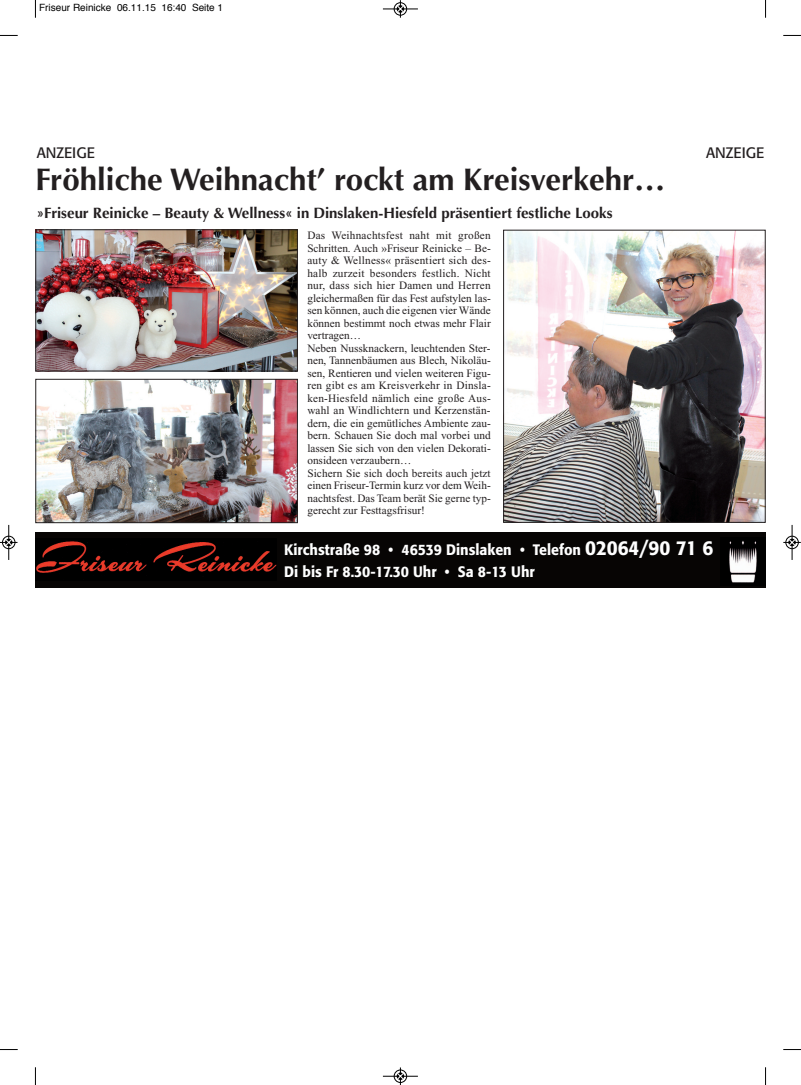
<style>
.page{position:relative;width:801px;height:1085px;background:#fff}
.page>*{position:absolute;margin:0;border:0;box-sizing:border-box;transform-origin:0 0}
.t1{font:700 31.25px "Optima";color:#231f20}
.t2{font:700 15px "Optima";color:#231f20}
.t3{font:500 15px/22.5px "Formata";color:#fff;scale:.94 1}
.t4{font:15px "Formata";color:#231f20}
.t5{font:11.25px/12.5px "Times New Roman";color:#231f20}
.t6{font:10px "Helvetica";color:#000}
.s1{font-size:20px}
</style>
<div class="page">
<img style="left:505px;top:232px;width:258px;height:288px">
<div style="left:503px;top:230px;width:262px;height:292px;border:1px solid #231f20"></div>
<img style="left:37px;top:231px;width:259px;height:138px">
<div style="left:35px;top:229px;width:263px;height:142px;border:1px solid #231f20"></div>
<img style="left:37px;top:381px;width:259px;height:140px">
<div style="left:35px;top:379px;width:263px;height:144px;border:1px solid #231f20"></div>
<div style="left:35px;top:532px;width:730px;height:56px;background:#070504"></div>
<img style="left:36px;top:541px;width:240px;height:32px">
<img style="left:729px;top:541px;width:28px;height:42px">
<svg style="left:35px;top:0;width:1px;height:18px"></svg>
<svg style="left:0;top:35px;width:18px;height:1px"></svg>
<svg style="left:765px;top:0;width:1px;height:18px"></svg>
<svg style="left:783px;top:35px;width:18px;height:1px"></svg>
<svg style="left:35px;top:1067px;width:1px;height:17px"></svg>
<svg style="left:0;top:1049px;width:18px;height:1px"></svg>
<svg style="left:765px;top:1067px;width:1px;height:17px"></svg>
<svg style="left:783px;top:1049px;width:18px;height:1px"></svg>
<div style="left:394px;top:2px;width:13px;height:14px;border:1px solid #fff;border-radius:50%"></div>
<hr style="left:383px;top:9px;width:35px;height:1px;background:#000">
<div style="left:394px;top:3px;width:13px;height:12px;border:1px solid #000;border-radius:50%"></div>
<svg style="left:397px;top:0;width:6px;height:18px"></svg>
<hr style="left:383px;top:1075px;width:35px;height:1px;background:#000">
<div style="left:394px;top:1069px;width:13px;height:13px;border:1px solid #000;border-radius:50%"></div>
<svg style="left:397px;top:1067px;width:6px;height:17px"></svg>
<div style="left:2px;top:535px;width:13px;height:14px;border:1px solid #fff;border-radius:50%"></div>
<hr style="left:9px;top:525px;width:1px;height:35px;background:#000">
<div style="left:2px;top:536px;width:13px;height:12px;border:1px solid #000;border-radius:50%"></div>
<svg style="left:0;top:539px;width:18px;height:6px"></svg>
<div style="left:785px;top:535px;width:14px;height:14px;border:1px solid #fff;border-radius:50%"></div>
<hr style="left:792px;top:525px;width:1px;height:35px;background:#000">
<div style="left:785px;top:536px;width:13px;height:12px;border:1px solid #000;border-radius:50%"></div>
<svg style="left:783px;top:539px;width:18px;height:6px"></svg>
<p class="t6" style="left:39px;top:4px;width:185px">Friseur Reinicke 06.11.15 16:40 Seite 1</p>
<h2 class="t4" style="left:37px;top:146px;width:60px">ANZEIGE</h2>
<h2 class="t4" style="left:706px;top:146px;width:60px">ANZEIGE</h2>
<h1 class="t1" style="left:35px;top:166px;width:631px">Fröhliche Weihnacht’ rockt am Kreisverkehr…</h1>
<h2 class="t2" style="left:37px;top:207px;width:577px">»Friseur Reinicke – Beauty &amp; Wellness« in Dinslaken-Hiesfeld präsentiert festliche Looks</h2>
<p class="t5" style="left:307px;top:230px;width:185px">Das Weihnachtsfest naht mit großen Schritten. Auch »Friseur Reinicke – Be&shy;auty &amp; Wellness« präsentiert sich des&shy;halb zurzeit besonders festlich. Nicht nur, dass sich hier Damen und Herren gleichermaßen für das Fest aufstylen las&shy;sen können, auch die eigenen vier Wände können bestimmt noch etwas mehr Flair vertragen…<br>Neben Nussknackern, leuchtenden Ster&shy;nen, Tannenbäumen aus Blech, Nikoläu&shy;sen, Rentieren und vielen weiteren Figu&shy;ren gibt es am Kreisverkehr in Dinsla&shy;ken-Hiesfeld nämlich eine große Aus&shy;wahl an Windlichtern und Kerzenstän&shy;dern, die ein gemütliches Ambiente zau&shy;bern. Schauen Sie doch mal vorbei und lassen Sie sich von den vielen Dekorati&shy;onsideen verzaubern…<br>Sichern Sie sich doch bereits auch jetzt einen Friseur-Termin kurz vor dem Weih&shy;nachtsfest. Das Team berät Sie gerne typ&shy;gerecht zur Festtagsfrisur!</p>
<h2 class="t3" style="left:284px;top:539px;width:458px">Kirchstraße 98 • 46539 Dinslaken • Telefon <span class="s1">02064/90 71 6<br></span>Di bis Fr 8.30-17.30 Uhr • Sa 8-13 Uhr</h2>
</div>
